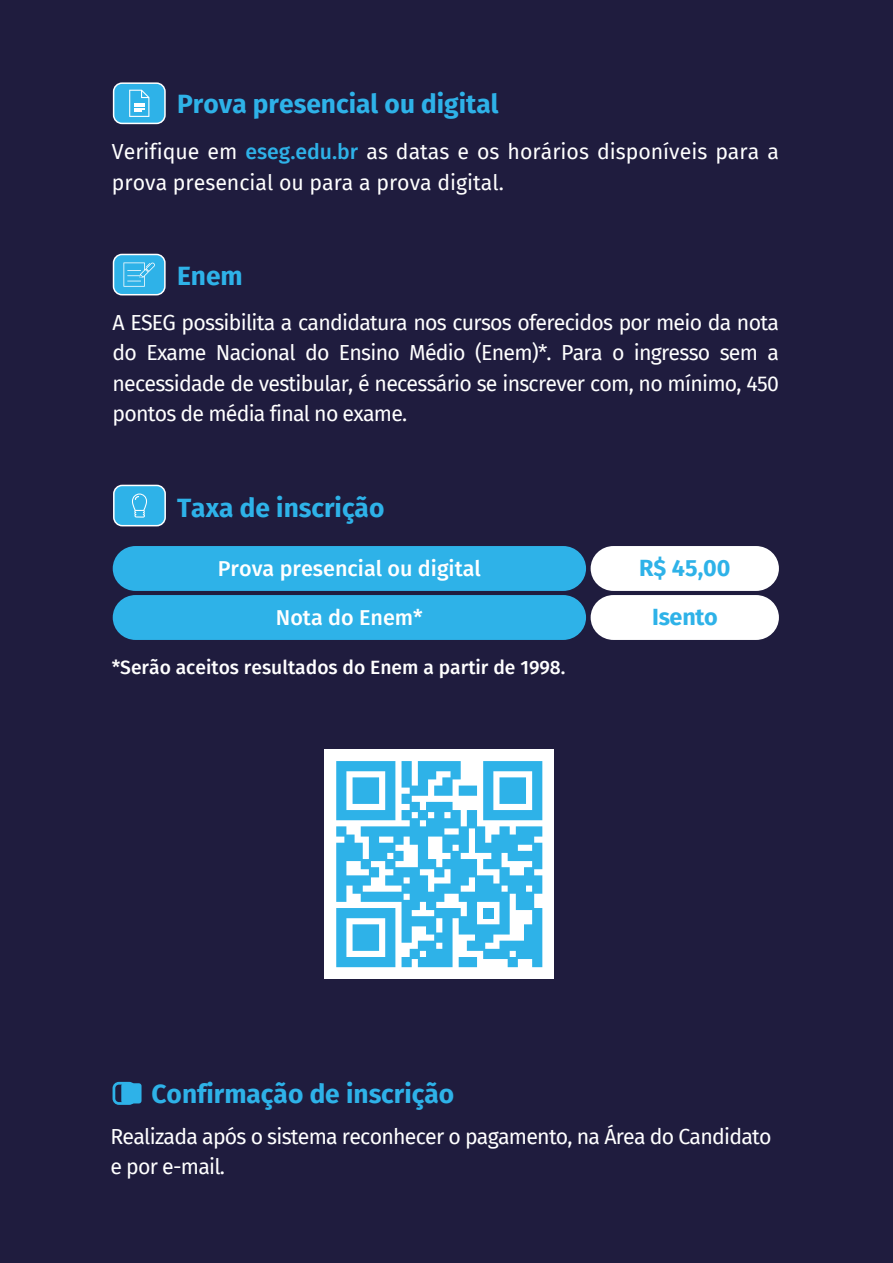
<style>
.page{position:relative;width:893px;height:1263px;background:#fff}
.page>*{position:absolute;margin:0;border:0;box-sizing:border-box;transform-origin:0 0}
.t1{font:700 26.4px "Fira Sans";color:#2eb2e8}
.t2{font:700 23.4px/49.1px "Fira Sans";letter-spacing:-.01em;color:#2eb2e8;text-align:center}
.t3{font:500 21.6px "Fira Sans";color:#fff}
.t4{font:21.3px/30.5px "Fira Sans";letter-spacing:-.035em;color:#fff}
.t5{font:21.3px/30.5px "Fira Sans";color:#fff}
.t6{font:500 19.2px "Fira Sans";color:#fff}
.s1{font-weight:500;color:#2eb2e8}
</style>
<div class="page">
<div style="left:1px;top:0;width:892px;height:1263px;background:#1f1c3e"></div>
<svg style="left:113px;top:1082px;width:23px;height:23px"></svg>
<div style="left:121px;top:1083px;width:21px;height:20px;background:#2eb2e8;border-radius:3px"></div>
<div style="left:324px;top:749px;width:230px;height:230px;background:#fff"></div>
<svg style="left:336px;top:761px;width:206px;height:206px"></svg>
<div style="left:114px;top:83px;width:51px;height:40px;background:#2eb2e8;border-radius:8px"></div>
<div style="left:113px;top:82px;width:53px;height:42px;border:2px solid #fff;border-radius:8px"></div>
<svg style="left:129px;top:90px;width:20px;height:27px"></svg>
<div style="left:114px;top:254px;width:51px;height:41px;background:#2eb2e8;border-radius:8px"></div>
<div style="left:113px;top:254px;width:53px;height:41px;border:2px solid #fff;border-radius:8px"></div>
<svg style="left:123px;top:262px;width:32px;height:25px"></svg>
<div style="left:113px;top:546px;width:473px;height:45px;background:#2eb2e8;border-radius:23px"></div>
<div style="left:113px;top:595px;width:473px;height:45px;background:#2eb2e8;border-radius:23px"></div>
<div style="left:591px;top:546px;width:188px;height:45px;background:#fff;border-radius:23px"></div>
<div style="left:591px;top:595px;width:188px;height:45px;background:#fff;border-radius:23px"></div>
<div style="left:114px;top:485px;width:51px;height:41px;background:#2eb2e8;border-radius:8px"></div>
<div style="left:113px;top:485px;width:53px;height:41px;border:2px solid #fff;border-radius:8px"></div>
<svg style="left:132px;top:493px;width:15px;height:25px"></svg>
<p class="t1" style="left:177px;top:82px;width:323px">Prova presencial ou digital</p>
<p class="t5" style="left:112px;top:136px;width:669px">Verifique em <span class="s1">eseg.edu.br</span> as datas e os horários disponíveis para a prova presencial ou para a prova digital.</p>
<p class="t1" style="left:177px;top:253px;width:67px">Enem</p>
<p class="t4" style="left:113px;top:307px;width:668px;text-align:justify">A ESEG possibilita a candidatura nos cursos oferecidos por meio da nota do Exame Nacional do Ensino Médio (Enem)*. Para o ingresso sem a necessidade de vestibular, é necessário se inscrever com, no mínimo, 450 pontos de média final no exame.</p>
<p class="t1" style="left:177px;top:486px;width:209px">Taxa de inscrição</p>
<p class="t3" style="left:218px;top:551px;width:264px">Prova presencial ou digital</p>
<p class="t3" style="left:276px;top:600px;width:148px">Nota do Enem*</p>
<p class="t6" style="left:112px;top:652px;width:455px">*Serão aceitos resultados do Enem a partir de 1998.</p>
<p class="t2" style="left:639px;top:542px;width:93px">R$ 45,00<br>Isento</p>
<p class="t1" style="left:151px;top:1072px;width:304px">Confirmação de inscrição</p>
<p class="t4" style="left:110px;top:1121px;width:663px">Realizada após o sistema reconhecer o pagamento, na Área do Candidato e por e-mail.</p>
</div>
